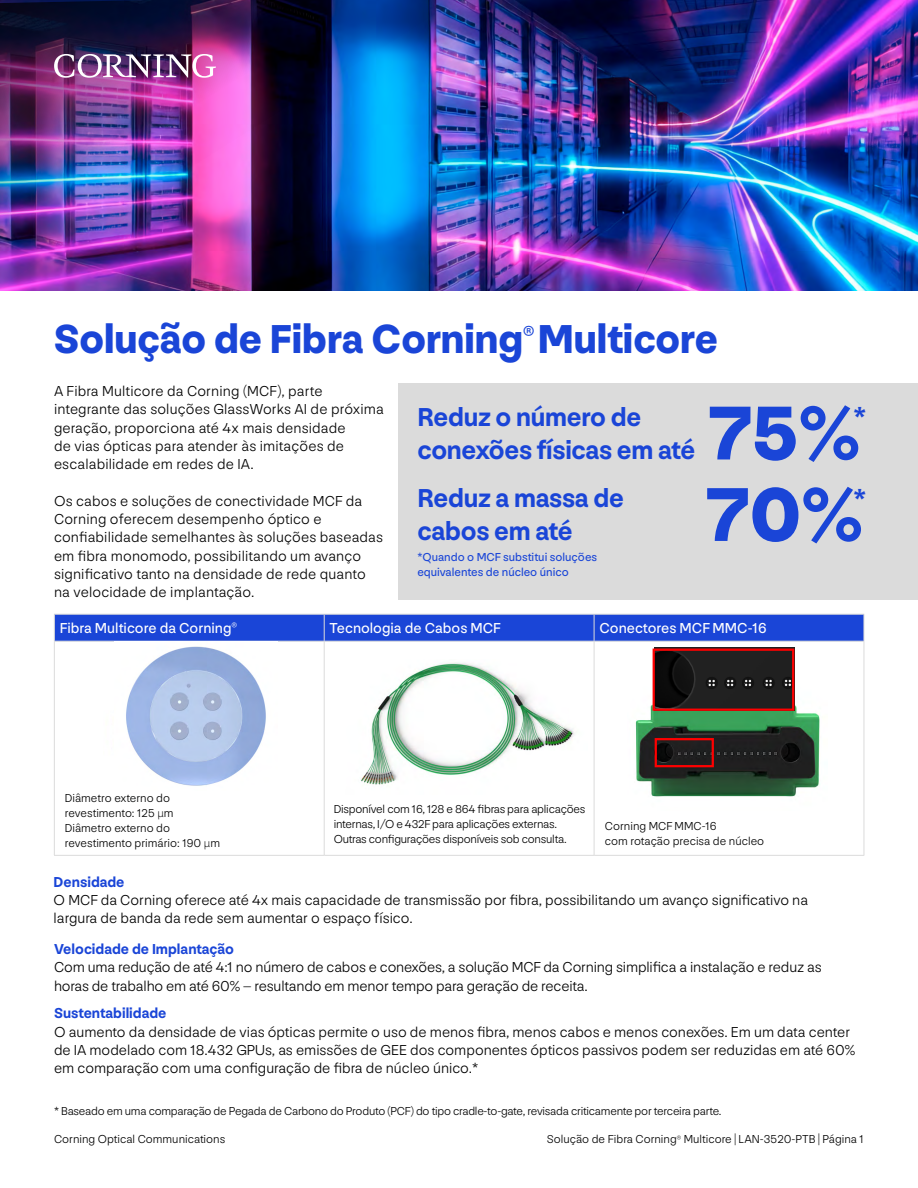
<style>
.page{position:relative;width:918px;height:1188px;background:#fff}
.page>*{position:absolute;margin:0;border:0;box-sizing:border-box;transform-origin:0 0}
.t1{font:900 79.5px "NN Nouvelle Grotesk STD";color:#1a45d7}
.t2{font:900 42px "NN Nouvelle Grotesk STD";color:#1a45d7}
.t3{font:700 28.5px "NN Nouvelle Grotesk STD";color:#1a45d7}
.t4{font:700 27px/33px "NN Nouvelle Grotesk STD";letter-spacing:-.01em;color:#1a45d7}
.t5{font:300 15px/18.3px "NN Nouvelle Grotesk STD";color:#000}
.t6{font:15px "NN Nouvelle Grotesk STD";color:#fff}
.t7{font:700 15px "NN Nouvelle Grotesk STD";color:#1a45d7}
.t8{font:900 15px "NN Nouvelle Grotesk STD";color:#1a45d7}
.t9{font:300 12px/15px "NN Nouvelle Grotesk STD";letter-spacing:-.02em;color:#000}
.t10{font:300 12px/15px "NN Nouvelle Grotesk STD";color:#000}
.t11{font:12px/15px "NN Nouvelle Grotesk STD";color:#1a45d7}
.s1{font-family:"Myriad Pro"}
</style>
<div class="page">
<img style="left:470px;top:0;width:448px;height:291px">
<img style="left:0;top:0;width:470px;height:291px">
<img style="left:54px;top:54px;width:162px;height:24px">
<div style="left:399px;top:384px;width:519px;height:216px;background:#dbdbdb"></div>
<hr style="left:54px;top:642px;width:1px;height:213px;background:#dbdbdb">
<hr style="left:324px;top:642px;width:1px;height:213px;background:#dbdbdb">
<hr style="left:594px;top:642px;width:1px;height:213px;background:#dbdbdb">
<svg style="left:54px;top:614px;width:811px;height:27px;background:#224bd7"></svg>
<hr style="left:864px;top:642px;width:1px;height:213px;background:#dbdbdb">
<hr style="left:54px;top:641px;width:270px;height:1px;background:#dbdbdb">
<hr style="left:324px;top:641px;width:270px;height:1px;background:#dbdbdb">
<hr style="left:594px;top:641px;width:270px;height:1px;background:#dbdbdb">
<hr style="left:54px;top:855px;width:270px;height:1px;background:#dbdbdb">
<hr style="left:324px;top:855px;width:270px;height:1px;background:#dbdbdb">
<hr style="left:594px;top:855px;width:270px;height:1px;background:#dbdbdb">
<img style="left:126px;top:646px;width:140px;height:140px">
<img style="left:361px;top:662px;width:214px;height:123px">
<img style="left:635px;top:684px;width:185px;height:113px">
<div style="left:655px;top:738px;width:59px;height:29px;border:2px solid #f00"></div>
<img style="left:655px;top:648px;width:139px;height:60px">
<div style="left:653px;top:649px;width:141px;height:62px;border:2px solid #f00"></div>
<h2 class="t2" style="left:54px;top:312px;width:665px">Solução de Fibra Corning Multicore</h2>
<p class="t8" style="left:523px;top:323px;width:13px">®</p>
<p class="t5" style="left:54px;top:382px;width:331px">A Fibra Multicore da Corning (MCF), parte integrante das soluções GlassWorks AI de próxima geração, proporciona até 4x mais densidade<br>de vias ópticas para atender às imitações de escalabilidade em redes de IA.</p>
<p class="t5" style="left:54px;top:492px;width:330px">Os cabos e soluções de conectividade MCF da Corning oferecem desempenho óptico e confiabilidade semelhantes às soluções baseadas em fibra monomodo, possibilitando um avanço significativo tanto na densidade de rede quanto na velocidade de implantação.</p>
<h3 class="t4" style="left:417px;top:401px;width:279px">Reduz o número de conexões físicas em até</h3>
<h1 class="t1" style="left:710px;top:383px;width:152px">75%</h1>
<h3 class="t3" style="left:853px;top:400px;width:14px">*</h3>
<h3 class="t4" style="left:417px;top:482px;width:208px">Reduz a massa de cabos em até</h3>
<p class="t11" style="left:417px;top:550px;width:181px">*Quando o MCF substitui soluções equivalentes de núcleo único</p>
<h1 class="t1" style="left:707px;top:464px;width:157px">70%</h1>
<h3 class="t3" style="left:853px;top:482px;width:14px">*</h3>
<p class="t6" style="left:60px;top:619px;width:179px">Fibra Multicore da Corning<sup>®</sup></p>
<p class="t6" style="left:330px;top:619px;width:173px">Tecnologia de Cabos MCF</p>
<p class="t6" style="left:599px;top:619px;width:169px">Conectores MCF MMC-16</p>
<p class="t10" style="left:65px;top:790px;width:157px">Diâmetro externo do revestimento: 125 <span class="s1">µ</span>m<br>Diâmetro externo do revestimento primário: 190 <span class="s1">µ</span>m</p>
<p class="t9" style="left:334px;top:802px;width:253px">Disponível com 16, 128 e 864 fibras para aplicações internas, I/O e 432F para aplicações externas.<br>Outras configurações disponíveis sob consulta.</p>
<p class="t10" style="left:605px;top:819px;width:161px">Corning MCF MMC-16<br>com rotação precisa de núcleo</p>
<p class="t7" style="left:54px;top:872px;width:72px">Densidade</p>
<p class="t5" style="left:54px;top:891px;width:756px">O MCF da Corning oferece até 4x mais capacidade de transmissão por fibra, possibilitando um avanço significativo na largura de banda da rede sem aumentar o espaço físico.</p>
<p class="t7" style="left:54px;top:940px;width:181px">Velocidade de Implantação</p>
<p class="t5" style="left:54px;top:958px;width:769px">Com uma redução de até 4:1 no número de cabos e conexões, a solução MCF da Corning simplifica a instalação e reduz as horas de trabalho em até 60% – resultando em menor tempo para geração de receita.</p>
<p class="t7" style="left:54px;top:1004px;width:114px">Sustentabilidade</p>
<p class="t5" style="left:54px;top:1022px;width:803px">O aumento da densidade de vias ópticas permite o uso de menos fibra, menos cabos e menos conexões. Em um data center de IA modelado com 18.432 GPUs, as emissões de GEE dos componentes ópticos passivos podem ser reduzidas em até 60% em comparação com uma configuração de fibra de núcleo único.*</p>
<p class="t9" style="left:54px;top:1104px;width:669px">* Baseado em uma comparação de Pegada de Carbono do Produto (PCF) do tipo cradle-to-gate, revisada criticamente por terceira parte.</p>
<p class="t10" style="left:54px;top:1131px;width:173px">Corning Optical Communications</p>
<p class="t10" style="left:547px;top:1131px;width:319px">Solução de Fibra Corning<sup>®</sup> Multicore | LAN-3520-PTB | Página 1</p>
</div>
